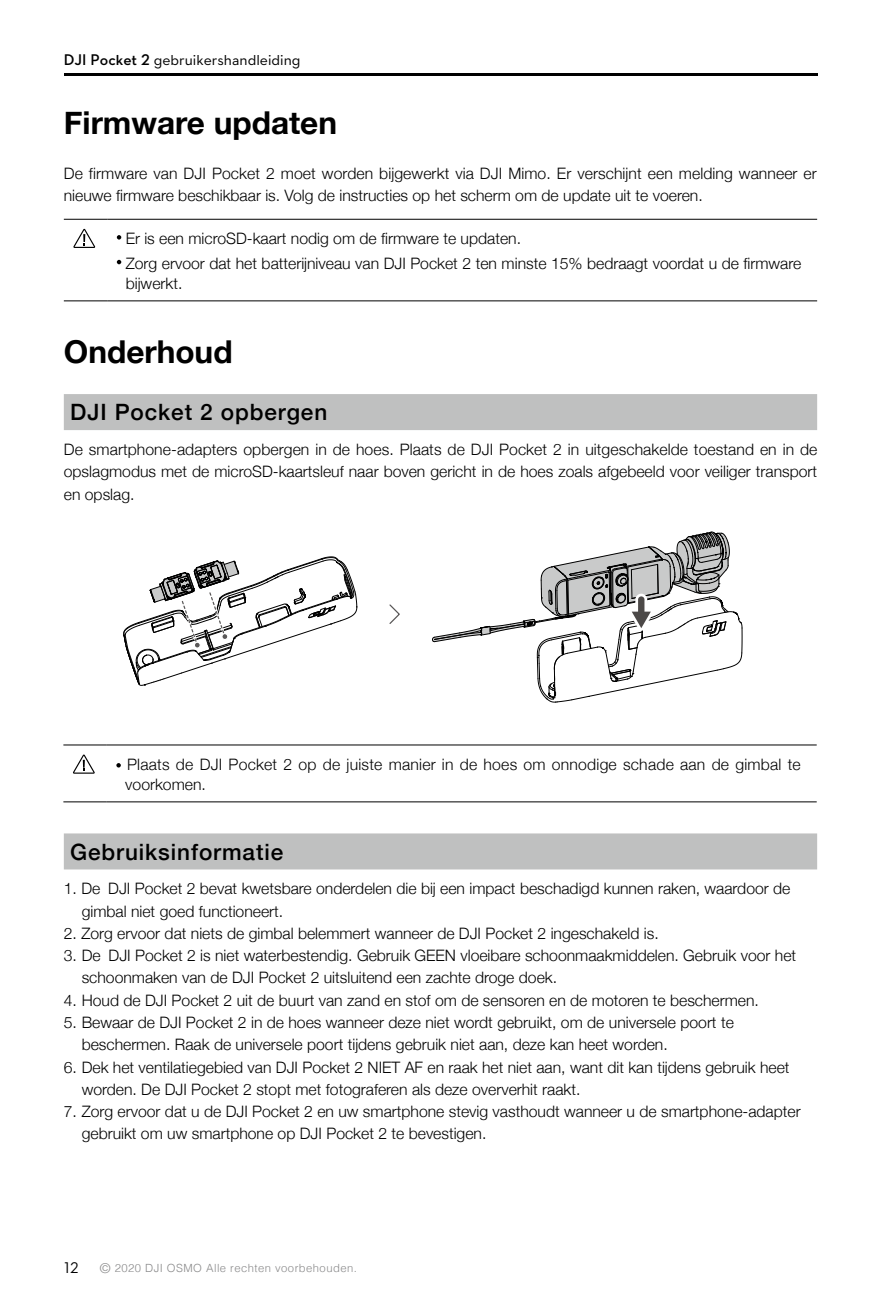
<style>
.page{position:relative;width:881px;height:1308px;background:#fff}
.page>*{position:absolute;margin:0;border:0;box-sizing:border-box;transform-origin:0 0}
.t1{font:700 31.5px "Helvetica Neue";color:#000}
.t2{font:500 22.5px "Helvetica Neue";letter-spacing:.04em;color:#000}
.t3{font:300 15.75px/22.3px "Helvetica Neue";color:#000}
.t4{font:15.75px "Dji";color:#000}
.t5{font:300 11.25px "Helvetica";letter-spacing:.04em;color:#888889}
.s1{font-weight:600}
.s2{font-size:13.5px}
</style>
<div class="page">
<hr style="left:64px;top:74px;width:752px;height:2px;background:#000">
<hr style="left:63px;top:744px;width:44px;height:1px;background:#000">
<hr style="left:107px;top:744px;width:709px;height:1px;background:#000">
<hr style="left:63px;top:801px;width:44px;height:1px;background:#000">
<hr style="left:107px;top:801px;width:709px;height:1px;background:#000">
<svg style="left:73px;top:754px;width:22px;height:19px"></svg>
<svg style="left:116px;top:763px;width:5px;height:4px"></svg>
<div style="left:64px;top:394px;width:752px;height:36px;background:#bfc0c0"></div>
<hr style="left:64px;top:219px;width:43px;height:1px;background:#000">
<hr style="left:107px;top:219px;width:709px;height:1px;background:#000">
<hr style="left:64px;top:300px;width:43px;height:1px;background:#000">
<hr style="left:107px;top:300px;width:709px;height:1px;background:#000">
<svg style="left:73px;top:229px;width:22px;height:19px"></svg>
<svg style="left:117px;top:235px;width:4px;height:4px"></svg>
<svg style="left:117px;top:260px;width:4px;height:4px"></svg>
<div style="left:64px;top:833px;width:752px;height:36px;background:#bfc0c0"></div>
<svg style="left:389px;top:604px;width:11px;height:20px"></svg>
<svg style="left:123px;top:556px;width:234px;height:130px"></svg>
<svg style="left:432px;top:531px;width:310px;height:171px"></svg>
<p class="t4" style="left:64px;top:54px;width:238px"><span class="s1">DJI Pocket 2</span> gebruikershandleiding</p>
<h1 class="t1" style="left:64px;top:111px;width:274px">Firmware updaten</h1>
<p class="t3" style="left:64px;top:164px;width:754px">De firmware van DJI Pocket 2 moet worden bijgewerkt via DJI Mimo. Er verschijnt een melding wanneer er nieuwe firmware beschikbaar is. Volg de instructies op het scherm om de update uit te voeren.</p>
<p class="t3" style="left:126px;top:227px;width:676px;line-height:24.8px">Er is een microSD-kaart nodig om de firmware te updaten.<br>Zorg ervoor dat het batterijniveau van DJI Pocket 2 ten minste 15% bedraagt voordat u de firmware</p>
<p class="t3" style="left:126px;top:274px;width:58px">bijwerkt.</p>
<h1 class="t1" style="left:64px;top:340px;width:170px">Onderhoud</h1>
<h2 class="t2" style="left:70px;top:404px;width:258px">DJI Pocket 2 opbergen</h2>
<p class="t3" style="left:64px;top:440px;width:754px;text-align:justify">De smartphone-adapters opbergen in de hoes. Plaats de DJI Pocket 2 in uitgeschakelde toestand en in de opslagmodus met de microSD-kaartsleuf naar boven gericht in de hoes zoals afgebeeld voor veiliger transport en opslag.</p>
<p class="t3" style="left:125px;top:755px;width:676px;line-height:20.2px">Plaats de DJI Pocket 2 op de juiste manier in de hoes om onnodige schade aan de gimbal te voorkomen.</p>
<h2 class="t2" style="left:70px;top:843px;width:214px">Gebruiksinformatie</h2>
<p class="t3" style="left:82px;top:879px;width:710px;text-indent:-18px">1. De DJI Pocket 2 bevat kwetsbare onderdelen die bij een impact beschadigd kunnen raken, waardoor de gimbal niet goed functioneert.</p>
<p class="t3" style="left:64px;top:923px;width:596px">2. Zorg ervoor dat niets de gimbal belemmert wanneer de DJI Pocket 2 ingeschakeld is.</p>
<p class="t3" style="left:82px;top:946px;width:715px;text-indent:-18px">3. De DJI Pocket 2 is niet waterbestendig. Gebruik GEEN vloeibare schoonmaakmiddelen. Gebruik voor het schoonmaken van de DJI Pocket 2 uitsluitend een zachte droge doek.</p>
<p class="t3" style="left:64px;top:990px;width:696px">4. Houd de DJI Pocket 2 uit de buurt van zand en stof om de sensoren en de motoren te beschermen.</p>
<p class="t3" style="left:82px;top:1012px;width:653px;text-indent:-18px">5. Bewaar de DJI Pocket 2 in de hoes wanneer deze niet wordt gebruikt, om de universele poort te beschermen. Raak de universele poort tijdens gebruik niet aan, deze kan heet worden.</p>
<p class="t3" style="left:82px;top:1057px;width:709px;text-indent:-18px">6. Dek het ventilatiegebied van DJI Pocket 2 NIET AF en raak het niet aan, want dit kan tijdens gebruik heet worden. De DJI Pocket 2 stopt met fotograferen als deze oververhit raakt.</p>
<p class="t3" style="left:82px;top:1101px;width:720px;text-indent:-18px">7. Zorg ervoor dat u de DJI Pocket 2 en uw smartphone stevig vasthoudt wanneer u de smartphone-adapter gebruikt om uw smartphone op DJI Pocket 2 te bevestigen.</p>
<p class="t4" style="left:64px;top:1261px;width:16px">12</p>
<p class="t5" style="left:100px;top:1261px;width:258px"><span class="s2">©</span> 2020 DJI OSMO Alle rechten voorbehouden.</p>
</div>
